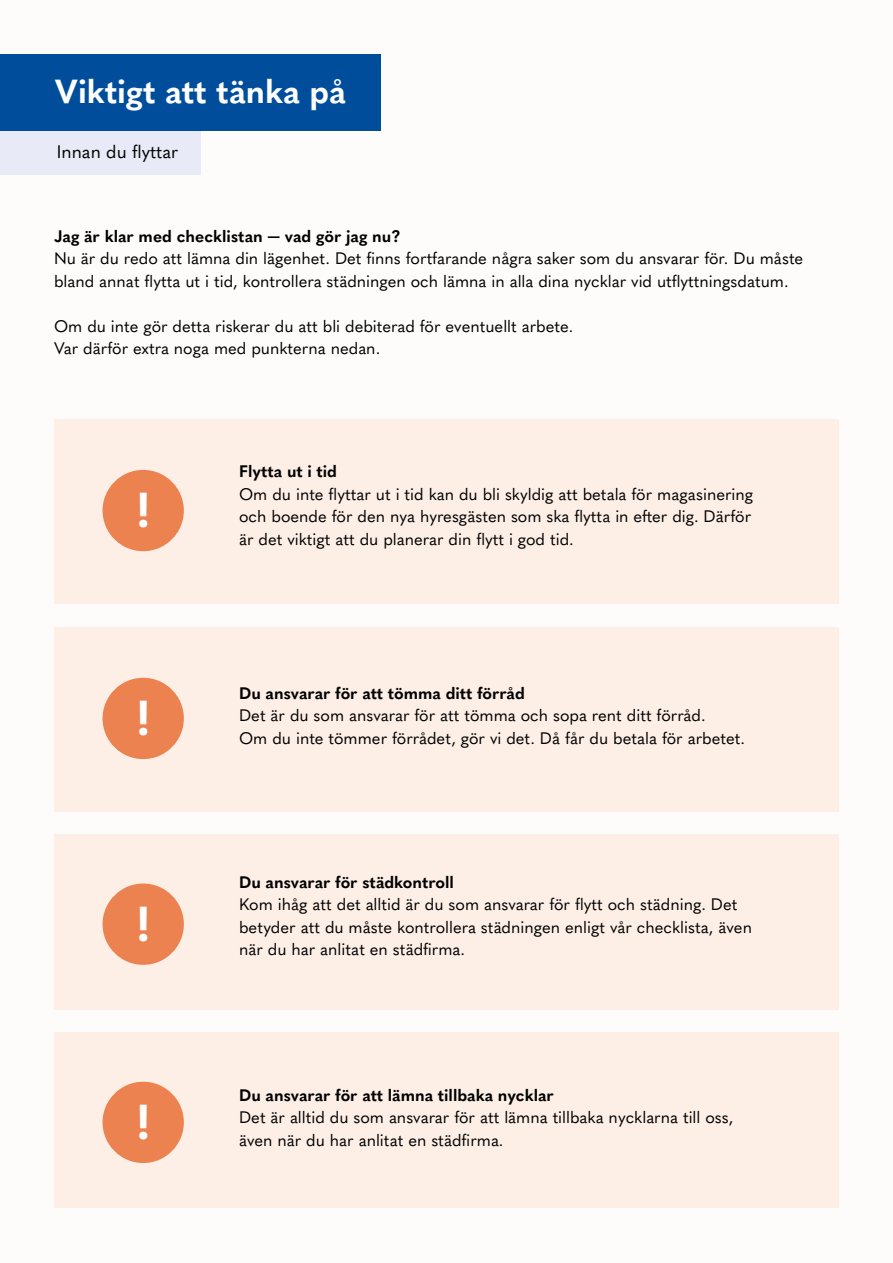
<style>
.page{position:relative;width:893px;height:1263px;background:#fdfcfb}
.page>*{position:absolute;margin:0;border:0;box-sizing:border-box;transform-origin:0 0}
.t1{font:700 48.45px "Quasimoda";color:#fff}
.t2{font:700 33px "Quasimoda";color:#fff}
.t3{font:18px "Quasimoda";color:#000}
.t4{font:16.5px/22.5px "Quasimoda";color:#000}
.t5{font:700 16.5px "Quasimoda";color:#000}
</style>
<div class="page">
<div style="left:55px;top:419px;width:784px;height:184px;background:#fdefe6"></div>
<div style="left:55px;top:627px;width:784px;height:184px;background:#fdefe6"></div>
<div style="left:55px;top:835px;width:784px;height:175px;background:#fdefe6"></div>
<div style="left:55px;top:1033px;width:784px;height:175px;background:#fdefe6"></div>
<div style="left:0;top:131px;width:201px;height:44px;background:#e8ebf7"></div>
<div style="left:103px;top:470px;width:81px;height:81px;background:#ed8251;border-radius:50%"></div>
<div style="left:103px;top:678px;width:81px;height:81px;background:#ed8251;border-radius:50%"></div>
<div style="left:103px;top:883px;width:81px;height:82px;background:#ed8251;border-radius:50%"></div>
<div style="left:103px;top:1082px;width:81px;height:81px;background:#ed8251;border-radius:50%"></div>
<div style="left:0;top:54px;width:380px;height:77px;background:#004e9b"></div>
<h2 class="t2" style="left:55px;top:65px;width:293px">Viktigt att tänka på</h2>
<p class="t3" style="left:57px;top:138px;width:123px">Innan du flyttar</p>
<p class="t5" style="left:54px;top:223px;width:348px">Jag är klar med checklistan — vad gör jag nu?</p>
<p class="t4" style="left:54px;top:246px;width:751px">Nu är du redo att lämna din lägenhet. Det finns fortfarande några saker som du ansvarar för. Du måste bland annat flytta ut i tid, kontrollera städningen och lämna in alla dina nycklar vid utflyttningsdatum.</p>
<p class="t4" style="left:54px;top:314px;width:521px">Om du inte gör detta riskerar du att bli debiterad för eventuellt arbete.<br>Var därför extra noga med punkterna nedan.</p>
<h1 class="t1" style="left:135px;top:472px;width:18px">!</h1>
<h1 class="t1" style="left:135px;top:680px;width:18px">!</h1>
<h1 class="t1" style="left:135px;top:886px;width:18px">!</h1>
<h1 class="t1" style="left:135px;top:1084px;width:18px">!</h1>
<p class="t5" style="left:239px;top:458px;width:99px">Flytta ut i tid</p>
<p class="t4" style="left:239px;top:481px;width:515px;text-align:justify">Om du inte flyttar ut i tid kan du bli skyldig att betala för magasinering och boende för den nya hyresgästen som ska flytta in efter dig. Därför är det viktigt att du planerar din flytt i god tid.</p>
<p class="t5" style="left:239px;top:680px;width:287px">Du ansvarar för att tömma ditt förråd</p>
<p class="t4" style="left:239px;top:703px;width:508px">Det är du som ansvarar för att tömma och sopa rent ditt förråd.<br>Om du inte tömmer förrådet, gör vi det. Då får du betala för arbetet.</p>
<p class="t5" style="left:239px;top:869px;width:216px">Du ansvarar för städkontroll</p>
<p class="t4" style="left:239px;top:892px;width:514px">Kom ihåg att det alltid är du som ansvarar för flytt och städning. Det betyder att du måste kontrollera städningen enligt vår checklista, även när du har anlitat en städfirma.</p>
<p class="t5" style="left:239px;top:1082px;width:316px">Du ansvarar för att lämna tillbaka nycklar</p>
<p class="t4" style="left:239px;top:1105px;width:496px">Det är alltid du som ansvarar för att lämna tillbaka nycklarna till oss, även när du har anlitat en städfirma.</p>
</div>
